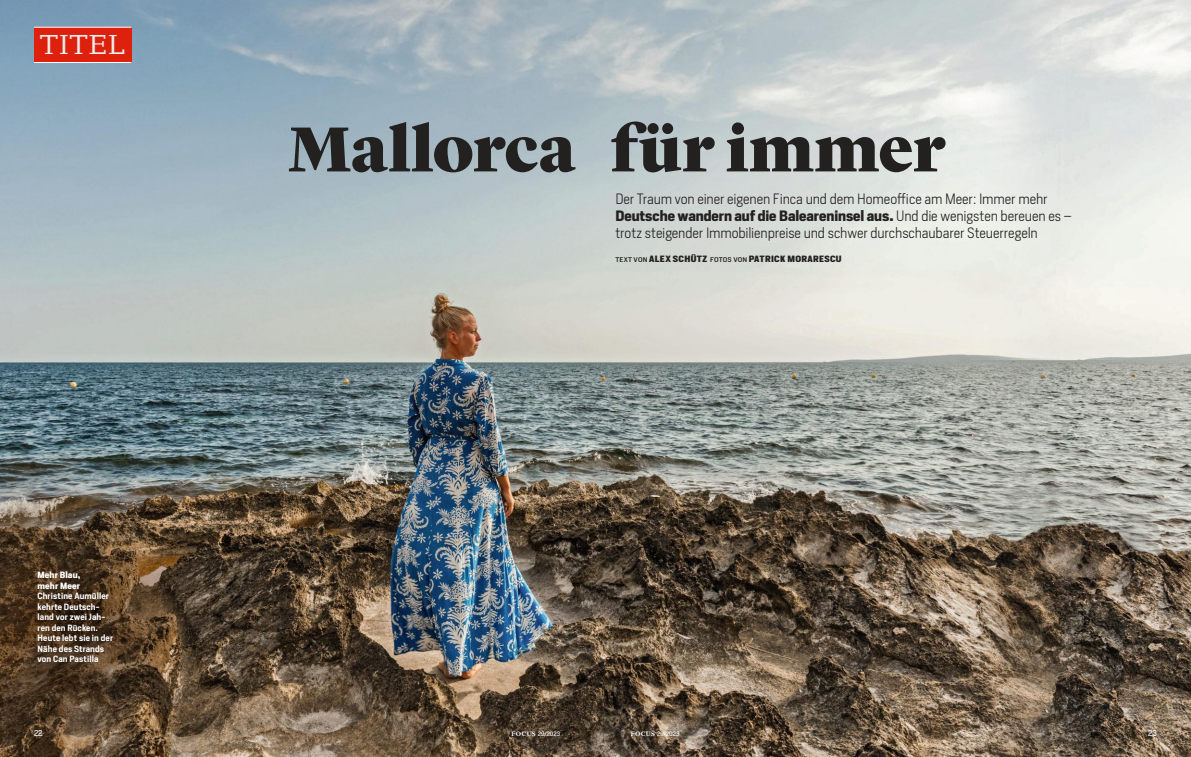
<style>
.page{position:relative;width:1191px;height:757px;background:#fff}
.page>*{position:absolute;margin:0;border:0;box-sizing:border-box;transform-origin:0 0}
.t1{font:900 66px "Lyon Display";color:#232020}
.t2{font:27.9px "MSC Candida Focus Pro K1";letter-spacing:.04em;color:#edecec}
.t3{font:300 14px/17px "Heron Sans";letter-spacing:-.01em;color:#232020}
.t4{font:600 8.5px/10.5px "Heron Sans";letter-spacing:.015em;color:#fff}
.t5{font:700 8.5px "Heron Sans Cond";letter-spacing:.035em;color:#232020;scale:1.21 1}
.t6{font:700 8.5px/10.5px "Heron Sans";letter-spacing:.01em;color:#fff}
.t7{font:8px "Heron Sans";color:#fff}
.t8{font:6px "Heron Sans";color:#fff}
.s1{font-weight:700}
.s2{font-family:"Heron Sans";font-weight:500;font-size:6.4px}
.s3{font-family:"MSC Candida Focus Pro K1";font-weight:700;font-size:6.5px}
</style>
<div class="page">
<img style="left:595px;top:0;width:596px;height:757px">
<img style="left:0;top:0;width:595px;height:757px">
<svg style="left:0;top:557px;width:164px;height:140px;background:#4f3923"></svg>
<div style="left:34px;top:27px;width:98px;height:36px;background:#dd210c"></div>
<hr style="left:34px;top:27px;width:98px;height:1px;background:#fff">
<hr style="left:34px;top:62px;width:98px;height:1px;background:#fff">
<h2 class="t2" style="left:40px;top:29px;width:87px">TITEL</h2>
<p class="t6" style="left:38px;top:570px;width:44px">Mehr Blau, mehr Meer</p>
<p class="t4" style="left:38px;top:591px;width:77px">Christine Aumüller kehrte Deutsch&shy;land vor zwei Jah&shy;ren den Rücken.<br>Heute lebt sie in der<br>Nähe des Strands von Can Pastilla</p>
<h1 class="t1" style="left:288px;top:100px;width:657px">Mallorca für immer</h1>
<p class="t3" style="left:615px;top:190px;width:458px">Der Traum von einer eigenen Finca und dem Homeoffice am Meer: Immer mehr<br><span class="s1">Deutsche wandern auf die Baleareninsel aus.</span> Und die wenigsten bereuen es – trotz steigender Immobilienpreise und schwer durchschaubarer Steuerregeln</p>
<p class="t5" style="left:615px;top:253px;width:188px"><span class="s2">TEXT VON</span> ALEX SCHÜTZ <span class="s2">FOTOS VON</span> PATRICK MORARESCU</p>
<p class="t7" style="left:34px;top:728px;width:10px">22</p>
<p class="t8" style="left:511px;top:730px;width:50px"><span class="s3">FOCUS</span> 29/2023</p>
<p class="t8" style="left:631px;top:730px;width:50px"><span class="s3">FOCUS</span> 29/2023</p>
<p class="t7" style="left:1148px;top:728px;width:10px">23</p>
</div>
